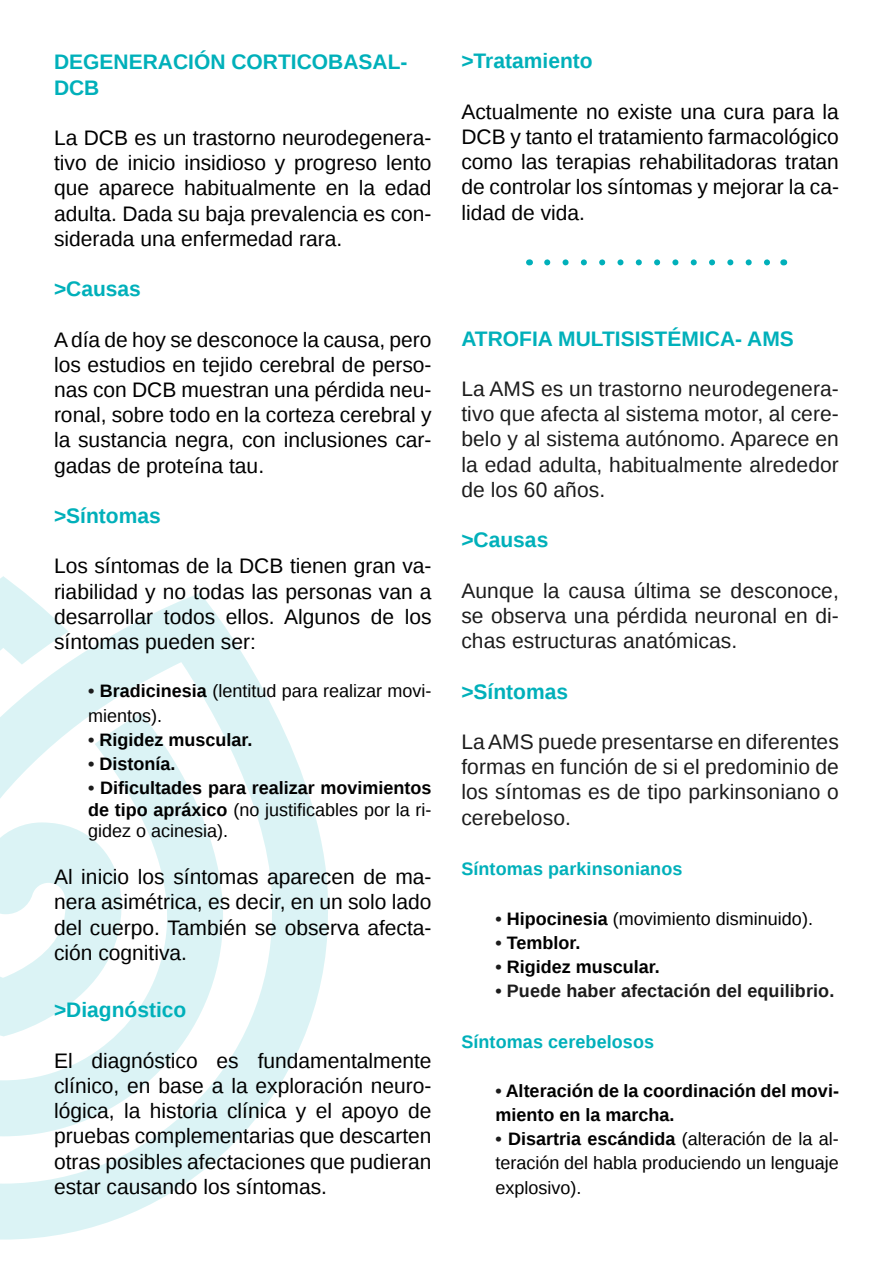
<style>
.page{position:relative;width:893px;height:1263px;background:#fff}
.page>*{position:absolute;margin:0;border:0;box-sizing:border-box;transform-origin:0 0}
.t1{font:21px/25.2px "Liberation Sans";color:#000;text-align:justify}
.t2{font:21px/25.2px "Liberation Sans";letter-spacing:.005em;color:#1c1c1c;text-align:justify}
.t3{font:700 21px/25.2px "Liberation Sans";color:#00b0ba}
.t4{font:700 18px/21.6px "Liberation Sans";color:#000;text-align:justify}
.t5{font:18px/24.6px "Liberation Sans";color:#000}
.t6{font:700 18px "Liberation Sans";letter-spacing:.005em;color:#00b0ba}
.t7{font:700 18px "Liberation Sans";letter-spacing:.005em;color:#1c1c1c}
.s1{font-weight:700;color:#1c1c1c}
.s2{font-weight:700}
.s3{color:#1c1c1c}
.s4{font-weight:400}
</style>
<div class="page">
<svg style="left:0;top:624px;width:328px;height:615px"></svg>
<svg style="left:0;top:576px;width:223px;height:560px;fill:#dbf3f5"></svg>
<svg style="left:547px;top:259px;width:223px;height:6px"></svg>
<p class="t3" style="left:54px;top:49px;width:355px">DEGENERACIÓN CORTICOBASAL-<br>DCB</p>
<p class="t1" style="left:54px;top:126px;width:379px">La DCB es un trastorno neurodegenera&shy;tivo de inicio insidioso y progreso lento que aparece habitualmente en la edad adulta. Dada su baja prevalencia es con&shy;siderada una enfermedad rara.</p>
<p class="t3" style="left:54px;top:276px;width:88px">&gt;Causas</p>
<p class="t1" style="left:54px;top:328px;width:379px">A día de hoy se desconoce la causa, pero los estudios en tejido cerebral de perso&shy;nas con DCB muestran una pérdida neu&shy;ronal, sobre todo en la corteza cerebral y la sustancia negra, con inclusiones car&shy;gadas de proteína tau.</p>
<p class="t3" style="left:54px;top:503px;width:108px">&gt;Síntomas</p>
<p class="t1" style="left:54px;top:554px;width:379px">Los síntomas de la DCB tienen gran va&shy;riabilidad y no todas las personas van a desarrollar todos ellos. Algunos de los síntomas pueden ser:</p>
<p class="t5" style="left:88px;top:679px;width:345px;line-height:25.2px"><span class="s1">•</span> <span class="s2">Bradicinesia</span> (lentitud para realizar movi&shy;mientos).</p>
<p class="t4" style="left:88px;top:729px;width:166px"><span class="s3">•</span> Rigidez muscular.</p>
<p class="t4" style="left:88px;top:753px;width:89px"><span class="s3">•</span> Distonía.</p>
<p class="t4" style="left:88px;top:777px;width:345px"><span class="s3">•</span> Dificultades para realizar movimientos de tipo apráxico <span class="s4">(no justificables por la ri&shy;gidez o acinesia).</span></p>
<p class="t1" style="left:54px;top:865px;width:379px">Al inicio los síntomas aparecen de ma&shy;nera asimétrica, es decir, en un solo lado del cuerpo. También se observa afecta&shy;ción cognitiva.</p>
<p class="t3" style="left:54px;top:997px;width:134px">&gt;Diagnóstico</p>
<p class="t1" style="left:54px;top:1049px;width:379px">El diagnóstico es fundamentalmente clínico, en base a la exploración neuro&shy;lógica, la historia clínica y el apoyo de pruebas complementarias que descarten otras posibles afectaciones que pudieran estar causando los síntomas.</p>
<p class="t3" style="left:461px;top:48px;width:133px">&gt;Tratamiento</p>
<p class="t1" style="left:461px;top:100px;width:379px">Actualmente no existe una cura para la DCB y tanto el tratamiento farmacológico como las terapias rehabilitadoras tratan de controlar los síntomas y mejorar la ca&shy;lidad de vida.</p>
<p class="t3" style="left:461px;top:325px;width:334px">ATROFIA MULTISISTÉMICA- AMS</p>
<p class="t2" style="left:461px;top:377px;width:379px">La AMS es un trastorno neurodegenera&shy;tivo que afecta al sistema motor, al cere&shy;belo y al sistema autónomo. Aparece en la edad adulta, habitualmente alrededor de los 60 años.</p>
<p class="t3" style="left:461px;top:527px;width:88px">&gt;Causas</p>
<p class="t2" style="left:461px;top:579px;width:379px">Aunque la causa última se desconoce, se observa una pérdida neuronal en di&shy;chas estructuras anatómicas.</p>
<p class="t3" style="left:461px;top:678px;width:108px">&gt;Síntomas</p>
<p class="t2" style="left:461px;top:730px;width:379px">La AMS puede presentarse en diferentes formas en función de si el predominio de los síntomas es de tipo parkinsoniano o cerebeloso.</p>
<p class="t6" style="left:461px;top:856px;width:223px">Síntomas parkinsonianos</p>
<p class="t5" style="left:495px;top:907px;width:319px"><span class="s1">•</span> <span class="s2">Hipocinesia</span> (movimiento disminuido).</p>
<p class="t4" style="left:495px;top:932px;width:87px"><span class="s3">•</span> Temblor.</p>
<p class="t4" style="left:495px;top:956px;width:166px"><span class="s3">•</span> Rigidez muscular.</p>
<p class="t7" style="left:495px;top:979px;width:340px">• Puede haber afectación del equilibrio.</p>
<p class="t6" style="left:461px;top:1029px;width:194px">Síntomas cerebelosos</p>
<p class="t4" style="left:495px;top:1078px;width:345px;line-height:24px"><span class="s3">•</span> Alteración de la coordinación del movi&shy;miento en la marcha.</p>
<p class="t5" style="left:495px;top:1127px;width:345px;text-align:justify"><span class="s1">•</span> <span class="s2">Disartria escándida</span> (alteración de la al&shy;teración del habla produciendo un lenguaje explosivo).</p>
</div>
